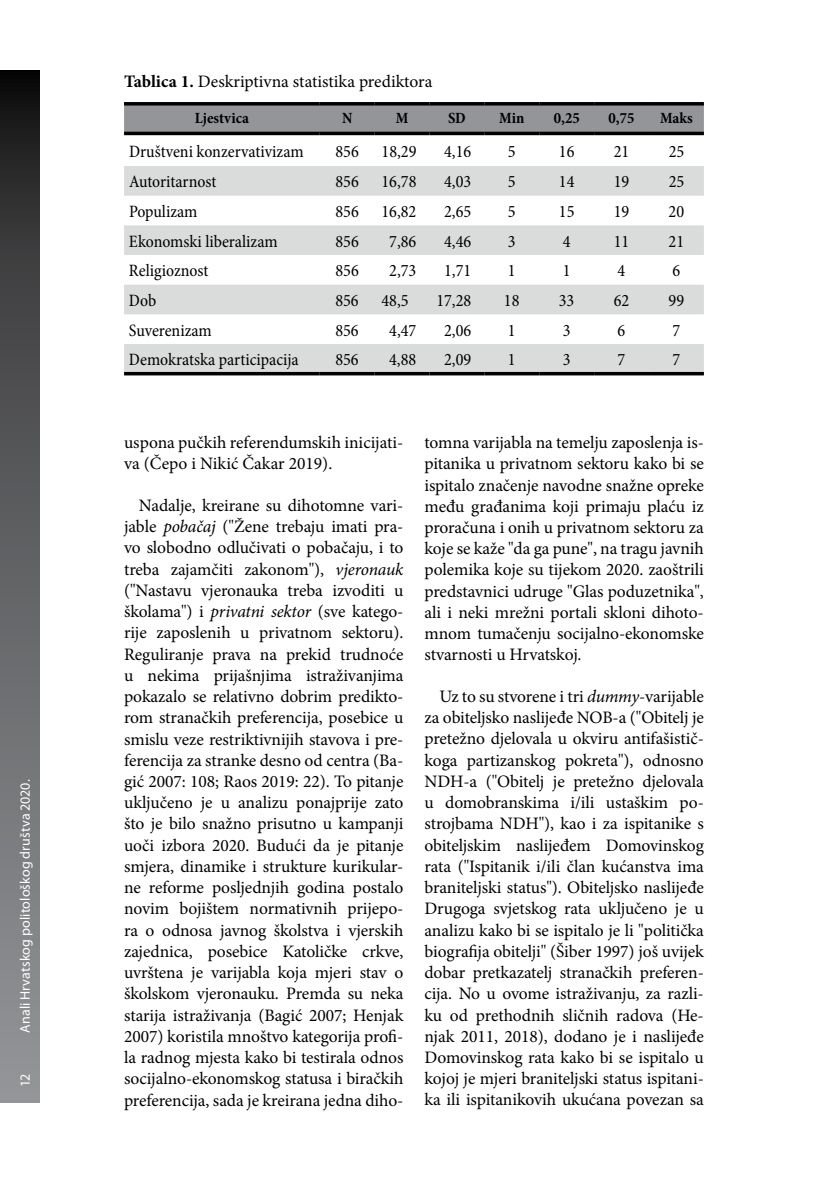
<style>
.page{position:relative;width:828px;height:1180px;background:#fff}
.page>*{position:absolute;margin:0;border:0;box-sizing:border-box;transform-origin:0 0}
.t1{font:17.5px/21.2px "Minion Pro";letter-spacing:-.005em;color:#000;text-align:justify}
.t2{font:condensed 17.5px "Minion Pro";color:#000}
.t3{font:700 condensed 15.75px "Minion Pro";color:#000}
.t4{font:14px "Myriad Pro";letter-spacing:.01em;color:#fff}
.s1{font-weight:700}
.s2{font-style:italic}
</style>
<div class="page">
<svg style="left:0;top:70px;width:40px;height:1032px;background:#5e5f61"></svg>
<div style="left:124px;top:106px;width:580px;height:26px;background:#939598"></div>
<svg style="left:124px;top:166px;width:580px;height:206px;fill:#dadbdb"></svg>
<svg style="left:124px;top:102px;width:196px;height:4px"></svg>
<svg style="left:320px;top:102px;width:54px;height:4px"></svg>
<svg style="left:374px;top:102px;width:55px;height:4px"></svg>
<svg style="left:429px;top:102px;width:55px;height:4px"></svg>
<svg style="left:484px;top:102px;width:55px;height:4px"></svg>
<svg style="left:539px;top:102px;width:55px;height:4px"></svg>
<svg style="left:594px;top:102px;width:55px;height:4px"></svg>
<svg style="left:649px;top:102px;width:55px;height:4px"></svg>
<hr style="left:124px;top:132px;width:196px;height:3px;background:#000">
<hr style="left:320px;top:132px;width:54px;height:3px;background:#000">
<hr style="left:374px;top:132px;width:55px;height:3px;background:#000">
<hr style="left:429px;top:132px;width:55px;height:3px;background:#000">
<hr style="left:484px;top:132px;width:55px;height:3px;background:#000">
<hr style="left:539px;top:132px;width:55px;height:3px;background:#000">
<hr style="left:594px;top:132px;width:55px;height:3px;background:#000">
<hr style="left:649px;top:132px;width:55px;height:3px;background:#000">
<hr style="left:124px;top:372px;width:196px;height:3px;background:#000">
<hr style="left:320px;top:372px;width:54px;height:3px;background:#000">
<hr style="left:374px;top:372px;width:55px;height:3px;background:#000">
<hr style="left:429px;top:372px;width:55px;height:3px;background:#000">
<hr style="left:484px;top:372px;width:55px;height:3px;background:#000">
<hr style="left:539px;top:372px;width:55px;height:3px;background:#000">
<hr style="left:594px;top:372px;width:55px;height:3px;background:#000">
<hr style="left:649px;top:372px;width:55px;height:3px;background:#000">
<p class="t4" style="left:16px;top:1087px;width:309px;rotate:-90deg">12 Anali Hrvatskog politološkog društva 2020.</p>
<p class="t1" style="left:124px;top:71px;width:310px"><span class="s1">Tablica 1.</span> Deskriptivna statistika prediktora</p>
<p class="t3" style="left:195px;top:107px;width:56px">Ljestvica</p>
<p class="t3" style="left:342px;top:107px;width:12px">N</p>
<p class="t3" style="left:396px;top:107px;width:14px">M</p>
<p class="t3" style="left:448px;top:107px;width:19px">SD</p>
<p class="t3" style="left:499px;top:107px;width:27px">Min</p>
<p class="t3" style="left:553px;top:107px;width:27px">0,25</p>
<p class="t3" style="left:608px;top:107px;width:27px">0,75</p>
<p class="t3" style="left:660px;top:107px;width:34px">Maks</p>
<p class="t2" style="left:129px;top:140px;width:176px">Društveni konzervativizam</p>
<p class="t2" style="left:335px;top:140px;width:25px">856</p>
<p class="t2" style="left:381px;top:140px;width:36px">18,29</p>
<p class="t2" style="left:444px;top:140px;width:29px">4,16</p>
<p class="t2" style="left:508px;top:140px;width:9px">5</p>
<p class="t2" style="left:559px;top:140px;width:17px">16</p>
<p class="t2" style="left:613px;top:140px;width:17px">21</p>
<p class="t2" style="left:668px;top:140px;width:17px">25</p>
<p class="t2" style="left:129px;top:170px;width:89px">Autoritarnost</p>
<p class="t2" style="left:335px;top:170px;width:25px">856</p>
<p class="t2" style="left:381px;top:170px;width:36px">16,78</p>
<p class="t2" style="left:444px;top:170px;width:29px">4,03</p>
<p class="t2" style="left:508px;top:170px;width:9px">5</p>
<p class="t2" style="left:559px;top:170px;width:17px">14</p>
<p class="t2" style="left:613px;top:170px;width:17px">19</p>
<p class="t2" style="left:668px;top:170px;width:17px">25</p>
<p class="t2" style="left:129px;top:200px;width:70px">Populizam</p>
<p class="t2" style="left:335px;top:200px;width:25px">856</p>
<p class="t2" style="left:381px;top:200px;width:36px">16,82</p>
<p class="t2" style="left:444px;top:200px;width:29px">2,65</p>
<p class="t2" style="left:508px;top:200px;width:9px">5</p>
<p class="t2" style="left:559px;top:200px;width:17px">15</p>
<p class="t2" style="left:613px;top:200px;width:17px">19</p>
<p class="t2" style="left:668px;top:200px;width:17px">20</p>
<p class="t2" style="left:129px;top:229px;width:150px">Ekonomski liberalizam</p>
<p class="t2" style="left:335px;top:229px;width:25px">856</p>
<p class="t2" style="left:389px;top:229px;width:29px">7,86</p>
<p class="t2" style="left:444px;top:229px;width:29px">4,46</p>
<p class="t2" style="left:508px;top:229px;width:9px">3</p>
<p class="t2" style="left:562px;top:229px;width:9px">4</p>
<p class="t2" style="left:613px;top:229px;width:17px">11</p>
<p class="t2" style="left:668px;top:229px;width:17px">21</p>
<p class="t2" style="left:129px;top:259px;width:81px">Religioznost</p>
<p class="t2" style="left:335px;top:259px;width:25px">856</p>
<p class="t2" style="left:389px;top:259px;width:29px">2,73</p>
<p class="t2" style="left:444px;top:259px;width:29px">1,71</p>
<p class="t2" style="left:508px;top:259px;width:9px">1</p>
<p class="t2" style="left:562px;top:259px;width:9px">1</p>
<p class="t2" style="left:617px;top:259px;width:9px">4</p>
<p class="t2" style="left:672px;top:259px;width:9px">6</p>
<p class="t2" style="left:129px;top:289px;width:29px">Dob</p>
<p class="t2" style="left:335px;top:289px;width:25px">856</p>
<p class="t2" style="left:381px;top:289px;width:29px">48,5</p>
<p class="t2" style="left:436px;top:289px;width:36px">17,28</p>
<p class="t2" style="left:504px;top:289px;width:17px">18</p>
<p class="t2" style="left:559px;top:289px;width:17px">33</p>
<p class="t2" style="left:613px;top:289px;width:17px">62</p>
<p class="t2" style="left:668px;top:289px;width:17px">99</p>
<p class="t2" style="left:129px;top:318px;width:84px">Suverenizam</p>
<p class="t2" style="left:335px;top:318px;width:25px">856</p>
<p class="t2" style="left:389px;top:318px;width:29px">4,47</p>
<p class="t2" style="left:444px;top:318px;width:29px">2,06</p>
<p class="t2" style="left:508px;top:318px;width:9px">1</p>
<p class="t2" style="left:562px;top:318px;width:9px">3</p>
<p class="t2" style="left:617px;top:318px;width:9px">6</p>
<p class="t2" style="left:672px;top:318px;width:9px">7</p>
<p class="t2" style="left:129px;top:348px;width:171px">Demokratska participacija</p>
<p class="t2" style="left:335px;top:348px;width:25px">856</p>
<p class="t2" style="left:389px;top:348px;width:29px">4,88</p>
<p class="t2" style="left:444px;top:348px;width:29px">2,09</p>
<p class="t2" style="left:508px;top:348px;width:9px">1</p>
<p class="t2" style="left:562px;top:348px;width:9px">3</p>
<p class="t2" style="left:617px;top:348px;width:9px">7</p>
<p class="t2" style="left:672px;top:348px;width:9px">7</p>
<p class="t1" style="left:124px;top:432px;width:281px">uspona pučkih referendumskih inicijati&shy;va (Čepo i Nikić Čakar 2019).</p>
<p class="t1" style="left:124px;top:495px;width:281px;text-indent:15px">Nadalje, kreirane su dihotomne vari&shy;jable <span class="s2">pobačaj</span> ("Žene trebaju imati pra&shy;vo slobodno odlučivati o pobačaju, i to treba zajamčiti zakonom"), <span class="s2">vjeronauk </span>("Nastavu vjeronauka treba izvoditi u školama") i <span class="s2">privatni sektor</span> (sve katego&shy;rije zaposlenih u privatnom sektoru).<br>Reguliranje prava na prekid trudnoće u nekima prijašnjima istraživanjima pokazalo se relativno dobrim predikto&shy;rom stranačkih preferencija, posebice u smislu veze restriktivnijih stavova i pre&shy;ferencija za stranke desno od centra (Ba&shy;gić 2007: 108; Raos 2019: 22). To pitanje uključeno je u analizu ponajprije zato što je bilo snažno prisutno u kampanji uoči izbora 2020. Budući da je pitanje smjera, dinamike i strukture kurikular&shy;ne reforme posljednjih godina postalo novim bojištem normativnih prijepo&shy;ra o odnosa javnog školstva i vjerskih zajednica, posebice Katoličke crkve, uvrštena je varijabla koja mjeri stav o školskom vjeronauku. Premda su neka starija istraživanja (Bagić 2007; Henjak 2007) koristila mnoštvo kategorija profi&shy;la radnog mjesta kako bi testirala odnos socijalno-ekonomskog statusa i biračkih preferencija, sada je kreirana jedna diho-</p>
<p class="t1" style="left:424px;top:432px;width:281px">tomna varijabla na temelju zaposlenja is&shy;pitanika u privatnom sektoru kako bi se ispitalo značenje navodne snažne opreke među građanima koji primaju plaću iz proračuna i onih u privatnom sektoru za koje se kaže "da ga pune", na tragu javnih polemika koje su tijekom 2020. zaoštrili predstavnici udruge "Glas poduzetnika", ali i neki mrežni portali skloni dihoto&shy;mnom tumačenju socijalno-ekonomske stvarnosti u Hrvatskoj.</p>
<p class="t1" style="left:424px;top:686px;width:281px;text-indent:15px">Uz to su stvorene i tri <span class="s2">dummy</span>-varijable za obiteljsko naslijeđe NOB-a ("Obitelj je pretežno djelovala u okviru antifašistič&shy;koga partizanskog pokreta"), odnosno NDH-a ("Obitelj je pretežno djelovala u domobranskima i/ili ustaškim po&shy;strojbama NDH"), kao i za ispitanike s obiteljskim naslijeđem Domovinskog rata ("Ispitanik i/ili član kućanstva ima braniteljski status"). Obiteljsko naslijeđe Drugoga svjetskog rata uključeno je u analizu kako bi se ispitalo je li "politička biografija obitelji" (Šiber 1997) još uvijek dobar pretkazatelj stranačkih preferen&shy;cija. No u ovome istraživanju, za razli&shy;ku od prethodnih sličnih radova (He&shy;njak 2011, 2018), dodano je i naslijeđe Domovinskog rata kako bi se ispitalo u kojoj je mjeri braniteljski status ispitani&shy;ka ili ispitanikovih ukućana povezan sa</p>
</div>
